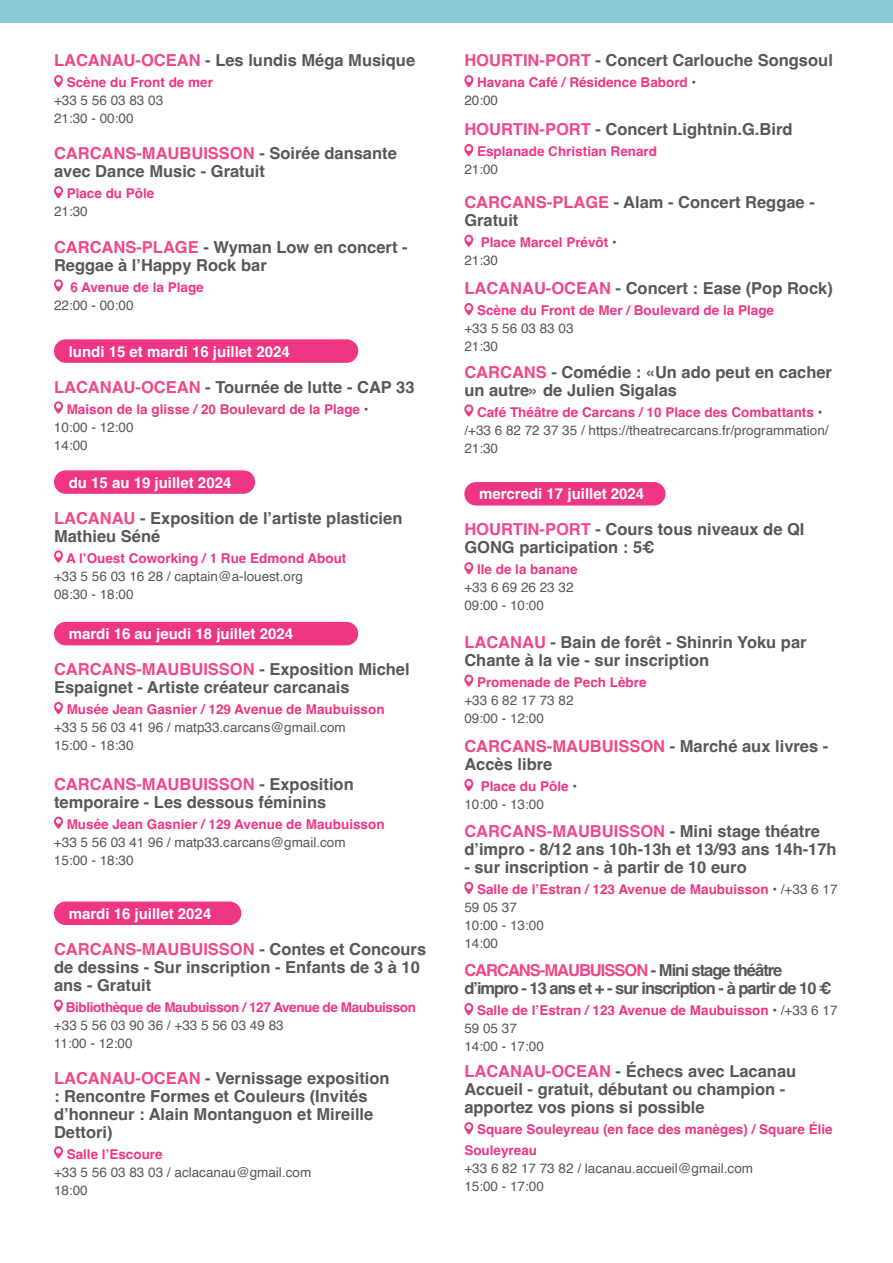
<style>
.page{position:relative;width:893px;height:1263px;background:#fff}
.page>*{position:absolute;margin:0;border:0;box-sizing:border-box;transform-origin:0 0}
.t1{font:700 16.5px/18px "Helvetica";color:#57585a}
.t2{font:700 16.5px/18px "Helvetica";letter-spacing:-.06em;color:#57585a}
.t3{font:700 15px "Helvetica";color:#fff}
.t4{font:700 13.5px/18px "Helvetica";color:#ee3684}
.t5{font:13.5px/18px "Helvetica";color:#57585a}
.t6{font:700 13.5px "Helvetica";letter-spacing:-.03em;color:#ee3684}
.s1{color:#ef488c}
.s2{color:#57585a}
.s3{font-weight:400;color:#57585a}
.s4{font-weight:700;color:#ee3684}
.s5{font-weight:700}
</style>
<div class="page">
<svg style="left:54px;top:186px;width:9px;height:12px"></svg>
<svg style="left:54px;top:279px;width:9px;height:13px"></svg>
<svg style="left:54px;top:75px;width:9px;height:12px"></svg>
<svg style="left:54px;top:401px;width:9px;height:13px"></svg>
<div style="left:54px;top:339px;width:304px;height:24px;background:#ee3684;border-radius:12px"></div>
<svg style="left:54px;top:550px;width:9px;height:13px"></svg>
<div style="left:54px;top:470px;width:201px;height:24px;background:#ee3684;border-radius:12px"></div>
<svg style="left:54px;top:701px;width:9px;height:13px"></svg>
<div style="left:54px;top:622px;width:304px;height:23px;background:#ee3684;border-radius:12px"></div>
<svg style="left:54px;top:816px;width:9px;height:13px"></svg>
<svg style="left:54px;top:999px;width:9px;height:13px"></svg>
<div style="left:54px;top:901px;width:187px;height:24px;background:#ee3684;border-radius:12px"></div>
<svg style="left:464px;top:234px;width:9px;height:13px"></svg>
<svg style="left:464px;top:75px;width:9px;height:12px"></svg>
<svg style="left:464px;top:144px;width:9px;height:12px"></svg>
<svg style="left:54px;top:1146px;width:9px;height:13px"></svg>
<svg style="left:464px;top:303px;width:9px;height:12px"></svg>
<svg style="left:464px;top:404px;width:9px;height:13px"></svg>
<div style="left:464px;top:482px;width:201px;height:24px;background:#ee3684;border-radius:12px"></div>
<svg style="left:464px;top:562px;width:9px;height:12px"></svg>
<svg style="left:464px;top:778px;width:9px;height:13px"></svg>
<svg style="left:464px;top:674px;width:9px;height:13px"></svg>
<svg style="left:464px;top:1122px;width:9px;height:12px"></svg>
<svg style="left:464px;top:1003px;width:9px;height:12px"></svg>
<svg style="left:464px;top:881px;width:9px;height:13px"></svg>
<div style="left:0;top:0;width:893px;height:23px;background:#8bc9d7"></div>
<p class="t1" style="left:54px;top:53px;width:363px"><span class="s1">LACANAU-OCEAN</span> - Les lundis Méga Musique</p>
<p class="t4" style="left:67px;top:75px;width:148px">Scène du Front de mer</p>
<p class="t5" style="left:54px;top:92px;width:111px">+33 5 56 03 83 03<br>21:30 - 00:00</p>
<p class="t1" style="left:54px;top:146px;width:344px"><span class="s1">CARCANS-MAUBUISSON</span> - Soirée dansante avec Dance Music - Gratuit</p>
<p class="t4" style="left:67px;top:186px;width:89px">Place du Pôle</p>
<p class="t5" style="left:54px;top:203px;width:35px">21:30</p>
<p class="t1" style="left:54px;top:240px;width:355px"><span class="s1">CARCANS-PLAGE</span> - Wyman Low en concert -<br>Reggae à l’Happy Rock bar</p>
<p class="t4" style="left:70px;top:279px;width:135px">6 Avenue de la Plage</p>
<p class="t5" style="left:54px;top:296px;width:81px">22:00 - 00:00</p>
<p class="t3" style="left:69px;top:342px;width:222px">lundi 15 et mardi 16 juillet 2024</p>
<p class="t1" style="left:54px;top:380px;width:362px"><span class="s1">LACANAU-OCEAN</span> - Tournée de lutte - CAP 33</p>
<p class="t4" style="left:54px;top:401px;width:316px;text-indent:13px">Maison de la glisse / 20 Boulevard de la Plage <span class="s2">•<br></span><span class="s3">10:00 - 12:00<br>14:00</span></p>
<p class="t3" style="left:69px;top:473px;width:164px">du 15 au 19 juillet 2024</p>
<p class="t1" style="left:54px;top:511px;width:350px"><span class="s1">LACANAU</span> - Exposition de l’artiste plasticien<br>Mathieu Séné</p>
<p class="t4" style="left:66px;top:550px;width:282px">A l’Ouest Coworking / 1 Rue Edmond About</p>
<p class="t5" style="left:54px;top:567px;width:250px">+33 5 56 03 16 28 / captain@a-louest.org<br>08:30 - 18:00</p>
<p class="t3" style="left:69px;top:625px;width:226px">mardi 16 au jeudi 18 juillet 2024</p>
<p class="t1" style="left:54px;top:662px;width:357px"><span class="s1">CARCANS-MAUBUISSON</span> - Exposition Michel<br>Espaignet - Artiste créateur carcanais</p>
<p class="t4" style="left:67px;top:702px;width:319px">Musée Jean Gasnier / 129 Avenue de Maubuisson</p>
<p class="t5" style="left:54px;top:719px;width:293px">+33 5 56 03 41 96 / matp33.carcans@gmail.com<br>15:00 - 18:30</p>
<p class="t1" style="left:54px;top:777px;width:301px"><span class="s1">CARCANS-MAUBUISSON</span> - Exposition temporaire - Les dessous féminins</p>
<p class="t4" style="left:67px;top:817px;width:319px">Musée Jean Gasnier / 129 Avenue de Maubuisson</p>
<p class="t5" style="left:54px;top:833px;width:293px">+33 5 56 03 41 96 / matp33.carcans@gmail.com<br>15:00 - 18:30</p>
<p class="t3" style="left:69px;top:904px;width:144px">mardi 16 juillet 2024</p>
<p class="t1" style="left:54px;top:942px;width:374px"><span class="s1">CARCANS-MAUBUISSON</span> - Contes et Concours de dessins - Sur inscription - Enfants de 3 à 10 ans - Gratuit</p>
<p class="t6" style="left:66px;top:999px;width:352px">Bibliothèque de Maubuisson / 127 Avenue de Maubuisson</p>
<p class="t5" style="left:54px;top:1016px;width:231px">+33 5 56 03 90 36 / +33 5 56 03 49 83<br>11:00 - 12:00</p>
<p class="t1" style="left:54px;top:1070px;width:337px"><span class="s1">LACANAU-OCEAN</span> - Vernissage exposition : Rencontre Formes et Couleurs (Invités d’honneur : Alain Montanguon et Mireille<br>Dettori)</p>
<p class="t4" style="left:67px;top:1146px;width:98px">Salle l’Escoure</p>
<p class="t5" style="left:54px;top:1163px;width:259px">+33 5 56 03 83 03 / aclacanau@gmail.com<br>18:00</p>
<p class="t1" style="left:464px;top:53px;width:370px"><span class="s1">HOURTIN-PORT</span> - Concert Carlouche Songsoul</p>
<p class="t4" style="left:464px;top:75px;width:233px;text-indent:13px">Havana Café / Résidence Babord <span class="s2">•<br></span><span class="s3">20:00</span></p>
<p class="t1" style="left:464px;top:122px;width:330px"><span class="s1">HOURTIN-PORT</span> - Concert Lightnin.G.Bird</p>
<p class="t4" style="left:477px;top:144px;width:182px">Esplanade Christian Renard</p>
<p class="t5" style="left:464px;top:161px;width:35px">21:00</p>
<p class="t1" style="left:464px;top:195px;width:352px"><span class="s1">CARCANS-PLAGE</span> - Alam - Concert Reggae -<br>Gratuit</p>
<p class="t4" style="left:464px;top:235px;width:154px;text-indent:16px">Place Marcel Prévôt <span class="s2">•<br></span><span class="s3">21:30</span></p>
<p class="t1" style="left:464px;top:281px;width:370px"><span class="s1">LACANAU-OCEAN</span> - Concert : Ease (Pop Rock)</p>
<p class="t4" style="left:477px;top:303px;width:299px">Scène du Front de Mer / Boulevard de la Plage</p>
<p class="t5" style="left:464px;top:320px;width:111px">+33 5 56 03 83 03<br>21:30</p>
<p class="t1" style="left:464px;top:365px;width:369px"><span class="s1">CARCANS</span> - Comédie : «Un ado peut en cacher un autre» de Julien Sigalas</p>
<p class="t5" style="left:464px;top:403px;width:366px;text-indent:13px"><span class="s4">Café Théâtre de Carcans / 10 Place des Combattants</span> <span class="s5">• </span>/+33 6 82 72 37 35 / https://theatrecarcans.fr/programmation/<br>21:30</p>
<p class="t3" style="left:479px;top:485px;width:167px">mercredi 17 juillet 2024</p>
<p class="t1" style="left:464px;top:522px;width:342px"><span class="s1">HOURTIN-PORT</span> - Cours tous niveaux de QI<br>GONG participation : 5€</p>
<p class="t4" style="left:477px;top:562px;width:102px">Ile de la banane</p>
<p class="t5" style="left:464px;top:579px;width:111px">+33 6 69 26 23 32<br>09:00 - 10:00</p>
<p class="t1" style="left:464px;top:635px;width:344px"><span class="s1">LACANAU</span> - Bain de forêt - Shinrin Yoku par<br>Chante à la vie - sur inscription</p>
<p class="t4" style="left:477px;top:674px;width:171px">Promenade de Pech Lèbre</p>
<p class="t5" style="left:464px;top:691px;width:111px">+33 6 82 17 73 82<br>09:00 - 12:00</p>
<p class="t1" style="left:464px;top:739px;width:365px"><span class="s1">CARCANS-MAUBUISSON</span> - Marché aux livres -<br>Accès libre</p>
<p class="t4" style="left:464px;top:779px;width:114px;text-indent:16px">Place du Pôle <span class="s2">•<br></span><span class="s3">10:00 - 13:00</span></p>
<p class="t1" style="left:464px;top:824px;width:374px"><span class="s1">CARCANS-MAUBUISSON</span> - Mini stage théatre d’impro - 8/12 ans 10h-13h et 13/93 ans 14h-17h</p>
<p class="t1" style="left:464px;top:860px;width:284px">- sur inscription - à partir de 10 euro</p>
<p class="t4" style="left:464px;top:882px;width:375px;text-indent:13px">Salle de l’Estran / 123 Avenue de Maubuisson <span class="s2">•</span> <span class="s3">/+33 6 17<br>59 05 37<br>10:00 - 13:00<br>14:00</span></p>
<p class="t2" style="left:464px;top:963px;width:369px"><span class="s1">CARCANS-MAUBUISSON</span> - Mini stage théâtre d’impro - 13 ans et + - sur inscription - à partir de 10 €</p>
<p class="t4" style="left:464px;top:1003px;width:375px;text-indent:13px">Salle de l’Estran / 123 Avenue de Maubuisson <span class="s2">•</span> <span class="s3">/+33 6 17<br>59 05 37<br>14:00 - 17:00</span></p>
<p class="t1" style="left:464px;top:1064px;width:333px"><span class="s1">LACANAU-OCEAN</span> - Échecs avec Lacanau<br>Accueil - gratuit, débutant ou champion - apportez vos pions si possible</p>
<p class="t4" style="left:464px;top:1121px;width:370px;line-height:21px;text-indent:13px">Square Souleyreau (en face des manèges) / Square Élie<br>Souleyreau</p>
<p class="t5" style="left:464px;top:1160px;width:290px">+33 6 82 17 73 82 / lacanau.accueil@gmail.com<br>15:00 - 17:00</p>
</div>
